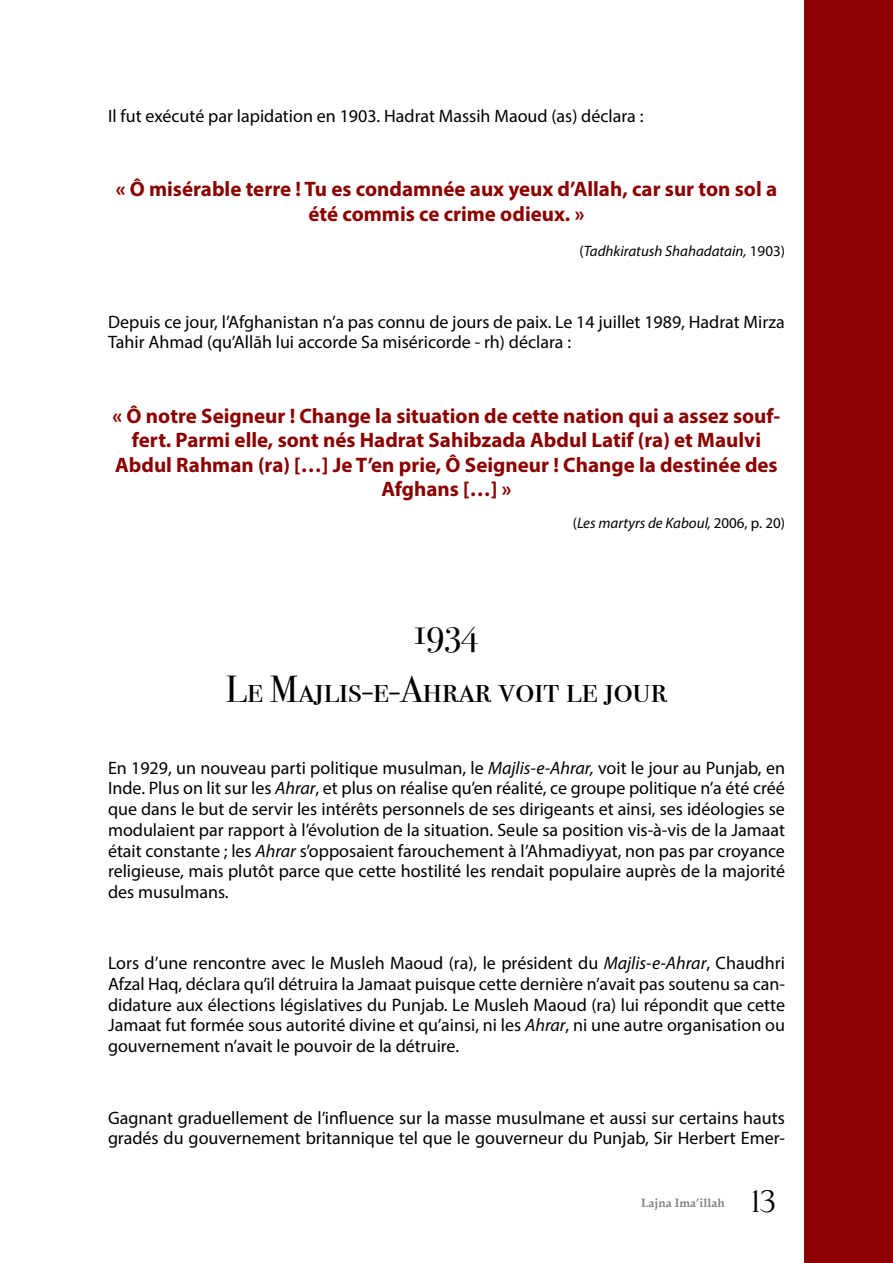
<style>
.page{position:relative;width:893px;height:1263px;background:#fff}
.page>*{position:absolute;margin:0;border:0;box-sizing:border-box;transform-origin:0 0}
.t1{font:37.5px/58.2px "Bodoni Svty Two SCITCTT";color:#000;text-align:center}
.t2{font:30px "Felix Titling";color:#000}
.t3{font:700 21px/24.2px "Myriad Pro";color:#8b0000;text-align:center}
.t4{font:18px/20.7px "Myriad Pro";color:#000}
.t5{font:italic 15px "Myriad Pro";color:#000}
.t6{font:700 12px "Book Antiqua";color:#000}
.s1{font-style:normal}
.s2{font-style:italic}
</style>
<div class="page">
<div style="left:804px;top:0;width:89px;height:1263px;background:#8b0000"></div>
<p class="t4" style="left:108px;top:105px;width:537px">Il fut exécuté par lapidation en 1903. Hadrat Massih Maoud (as) déclara :</p>
<p class="t3" style="left:116px;top:177px;width:663px">« Ô misérable terre ! Tu es condamnée aux yeux d’Allah, car sur ton sol a été commis ce crime odieux. »</p>
<p class="t5" style="left:580px;top:242px;width:207px"><span class="s1">(</span>Tadhkiratush Shahadatain, <span class="s1">1903)</span></p>
<p class="t4" style="left:108px;top:311px;width:678px">Depuis ce jour, l’Afghanistan n’a pas connu de jours de paix. Le 14 juillet 1989, Hadrat Mirza<br>Tahir Ahmad (qu’Allāh lui accorde Sa miséricorde - rh) déclara :</p>
<p class="t3" style="left:113px;top:403px;width:669px">« Ô notre Seigneur ! Change la situation de cette nation qui a assez souf&shy;fert. Parmi elle, sont nés Hadrat Sahibzada Abdul Latif (ra) et Maulvi Abdul Rahman (ra) […] Je T’en prie, Ô Seigneur ! Change la destinée des Afghans […] »</p>
<p class="t5" style="left:573px;top:514px;width:214px"><span class="s1">(</span>Les martyrs de Kaboul, <span class="s1">2006, p. 20)</span></p>
<h1 class="t1" style="left:226px;top:602px;width:443px">1934<br>Le Majlis-e-Ahrar voit le jour</h1>
<p class="t4" style="left:108px;top:757px;width:678px;text-align:justify">En 1929, un nouveau parti politique musulman, le <span class="s2">Majlis-e-Ahrar,</span> voit le jour au Punjab, en Inde. Plus on lit sur les <span class="s2">Ahrar</span>, et plus on réalise qu’en réalité, ce groupe politique n’a été créé que dans le but de servir les intérêts personnels de ses dirigeants et ainsi, ses idéologies se modulaient par rapport à l’évolution de la situation. Seule sa position vis-à-vis de la Jamaat était constante ; les <span class="s2">Ahrar</span> s’opposaient farouchement à l’Ahmadiyyat, non pas par croyance religieuse, mais plutôt parce que cette hostilité les rendait populaire auprès de la majorité des musulmans.</p>
<p class="t4" style="left:108px;top:953px;width:678px;text-align:justify">Lors d’une rencontre avec le Musleh Maoud (ra), le président du <span class="s2">Majlis-e-Ahrar</span>, Chaudhri Afzal Haq, déclara qu’il détruira la Jamaat puisque cette dernière n’avait pas soutenu sa can&shy;didature aux élections législatives du Punjab. Le Musleh Maoud (ra) lui répondit que cette Jamaat fut formée sous autorité divine et qu’ainsi, ni les <span class="s2">Ahrar</span>, ni une autre organisation ou gouvernement n’avait le pouvoir de la détruire.</p>
<p class="t4" style="left:108px;top:1107px;width:678px">Gagnant graduellement de l’influence sur la masse musulmane et aussi sur certains hauts gradés du gouvernement britannique tel que le gouverneur du Punjab, Sir Herbert Emer-</p>
<p class="t6" style="left:641px;top:1194px;width:85px">Lajna Ima’illah</p>
<h2 class="t2" style="left:752px;top:1184px;width:26px">13</h2>
</div>
